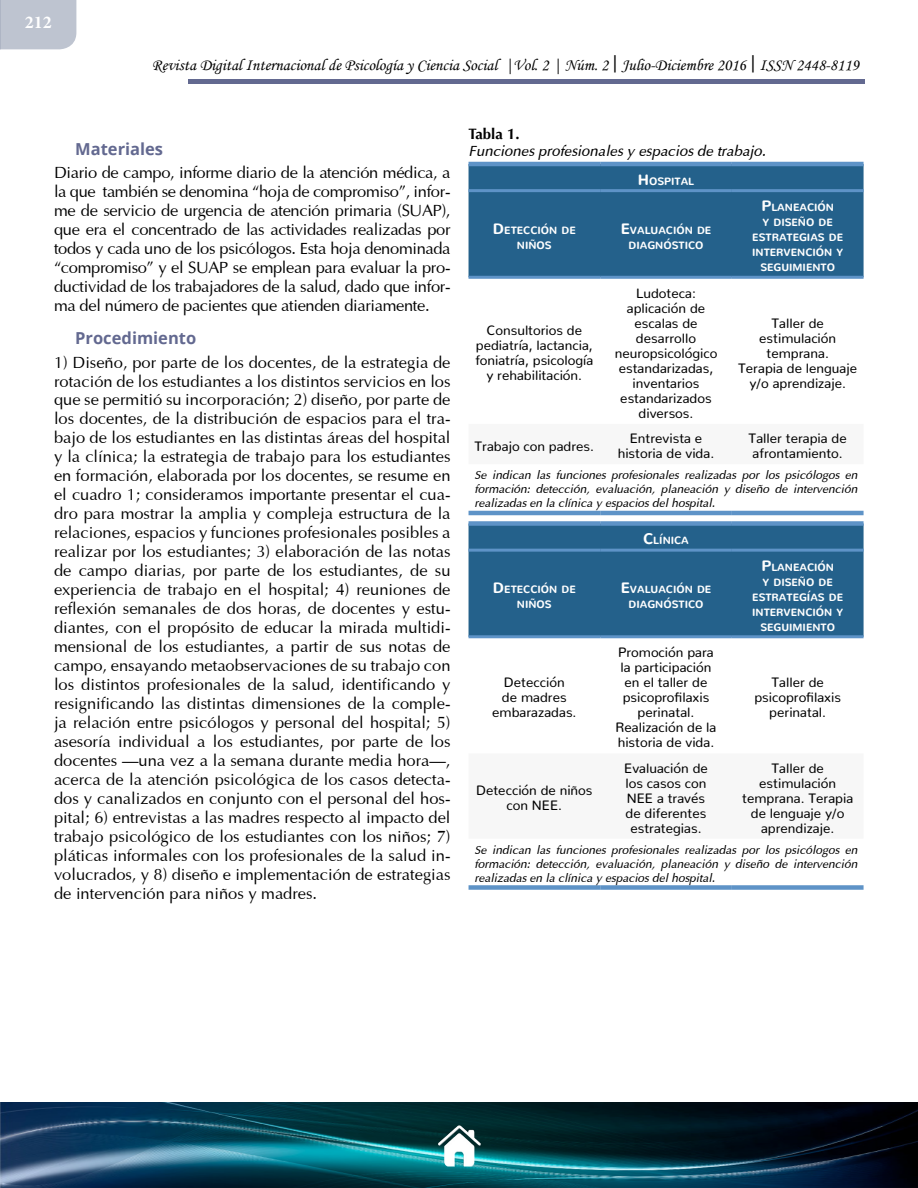
<style>
.page{position:relative;width:918px;height:1188px;background:#fff}
.page>*{position:absolute;margin:0;border:0;box-sizing:border-box;transform-origin:0 0}
.t1{font:700 18px "Minion Pro";color:#fff}
.t2{font:16.5px/19px "Optima";letter-spacing:-.01em;color:#000;text-align:justify}
.t3{font:16.5px "Monotype Corsiva";color:#000}
.Nivel_2{font:700 16.5px "Open Sans";color:#636990}
.Titulo_de_tabla_text{font:italic 15px "Optima";color:#000}
.Numero_tabla{font:700 15px "Optima CE";color:#000}
.texto_de_tablas{font:13.5px/15px "Nunito";color:#000;text-align:center}
.Titulo_de_tabla_text-2{font:italic 12px/13.8px "Optima";color:#000;text-align:justify}
.Encabezados_tabla{font:800 10.5px/15px "Nunito";color:#fff;text-align:center}
.s1{font-family:"Soberana Sans"}
.s2{font-size:15px}
</style>
<div class="page">
<div style="left:188px;top:79px;width:677px;height:5px;background:#636990"></div>
<div style="left:0;top:0;width:76px;height:49px;background:#bec4d0"></div>
<img style="left:0;top:1103px;width:918px;height:85px">
<img style="left:438px;top:1124px;width:42px;height:43px">
<div style="left:469px;top:166px;width:395px;height:110px;background:#24618b"></div>
<hr style="left:469px;top:162px;width:131px;height:4px;background:#5e93c7">
<hr style="left:600px;top:162px;width:132px;height:4px;background:#5e93c7">
<hr style="left:732px;top:162px;width:132px;height:4px;background:#5e93c7">
<hr style="left:469px;top:511px;width:131px;height:4px;background:#5e93c7">
<hr style="left:600px;top:511px;width:132px;height:4px;background:#5e93c7">
<hr style="left:732px;top:511px;width:132px;height:4px;background:#5e93c7">
<hr style="left:469px;top:189px;width:131px;height:3px;background:#5e93c7">
<hr style="left:600px;top:189px;width:132px;height:3px;background:#5e93c7">
<hr style="left:732px;top:189px;width:132px;height:3px;background:#5e93c7">
<hr style="left:469px;top:276px;width:131px;height:3px;background:#5e93c7">
<hr style="left:600px;top:276px;width:132px;height:3px;background:#5e93c7">
<hr style="left:732px;top:276px;width:132px;height:3px;background:#5e93c7">
<div style="left:469px;top:526px;width:395px;height:109px;background:#24618b"></div>
<div style="left:469px;top:521px;width:131px;height:5px;background:#5e93c7"></div>
<div style="left:600px;top:521px;width:132px;height:5px;background:#5e93c7"></div>
<div style="left:732px;top:521px;width:132px;height:5px;background:#5e93c7"></div>
<div style="left:469px;top:885px;width:131px;height:5px;background:#5e93c7"></div>
<div style="left:600px;top:885px;width:132px;height:5px;background:#5e93c7"></div>
<div style="left:732px;top:885px;width:132px;height:5px;background:#5e93c7"></div>
<hr style="left:469px;top:549px;width:131px;height:3px;background:#5e93c7">
<hr style="left:600px;top:549px;width:132px;height:3px;background:#5e93c7">
<hr style="left:732px;top:549px;width:132px;height:3px;background:#5e93c7">
<hr style="left:469px;top:635px;width:131px;height:3px;background:#5e93c7">
<hr style="left:600px;top:635px;width:132px;height:3px;background:#5e93c7">
<hr style="left:732px;top:635px;width:132px;height:3px;background:#5e93c7">
<p class="t1" style="left:25px;top:10px;width:28px">212</p>
<p class="t3" style="left:152px;top:55px;width:709px">Revista Digital Internacional de Psicología y Ciencia Social |Vol. 2 | Núm. 2 <span class="s1">|</span> Julio-Diciembre 2016 <span class="s1">|</span> ISSN 2448-8119</p>
<p class="Nivel_2" style="left:75px;top:137px;width:89px">Materiales</p>
<p class="t2" style="left:54px;top:162px;width:398px">Diario de campo, informe diario de la atención médica, a la que también se denomina “hoja de compromiso”, infor&shy;me de servicio de urgencia de atención primaria (SUAP), que era el concentrado de las actividades realizadas por todos y cada uno de los psicólogos. Esta hoja denominada “compromiso” y el SUAP se emplean para evaluar la pro&shy;ductividad de los trabajadores de la salud, dado que infor&shy;ma del número de pacientes que atienden diariamente.</p>
<p class="Nivel_2" style="left:75px;top:327px;width:122px">Procedimiento</p>
<p class="t2" style="left:54px;top:351px;width:398px">1) Diseño, por parte de los docentes, de la estrategia de rotación de los estudiantes a los distintos servicios en los que se permitió su incorporación; 2) diseño, por parte de los docentes, de la distribución de espacios para el tra&shy;bajo de los estudiantes en las distintas áreas del hospital y la clínica; la estrategia de trabajo para los estudiantes en formación, elaborada por los docentes, se resume en el cuadro 1; consideramos importante presentar el cua&shy;dro para mostrar la amplia y compleja estructura de la relaciones, espacios y funciones profesionales posibles a realizar por los estudiantes; 3) elaboración de las notas de campo diarias, por parte de los estudiantes, de su experiencia de trabajo en el hospital; 4) reuniones de reflexión semanales de dos horas, de docentes y estu&shy;diantes, con el propósito de educar la mirada multidi&shy;mensional de los estudiantes, a partir de sus notas de campo, ensayando metaobservaciones de su trabajo con los distintos profesionales de la salud, identificando y resignificando las distintas dimensiones de la comple&shy;ja relación entre psicólogos y personal del hospital; 5) asesoría individual a los estudiantes, por parte de los docentes —una vez a la semana durante media hora—, acerca de la atención psicológica de los casos detecta&shy;dos y canalizados en conjunto con el personal del hos&shy;pital; 6) entrevistas a las madres respecto al impacto del trabajo psicológico de los estudiantes con los niños; 7) pláticas informales con los profesionales de la salud in&shy;volucrados, y 8) diseño e implementación de estrategias de intervención para niños y madres.</p>
<p class="Numero_tabla" style="left:469px;top:124px;width:53px">Tabla 1.</p>
<p class="Titulo_de_tabla_text" style="left:469px;top:142px;width:299px">Funciones profesionales y espacios de trabajo.</p>
<p class="Encabezados_tabla" style="left:638px;top:172px;width:58px"><span class="s2">H</span>OSPITAL</p>
<p class="Encabezados_tabla" style="left:493px;top:221px;width:84px"><span class="s2">D</span>ETECCIÓN DE<br>NIÑOS</p>
<p class="Encabezados_tabla" style="left:621px;top:221px;width:92px"><span class="s2">E</span>VALUACIÓN DE<br>DIAGNÓSTICO</p>
<p class="Encabezados_tabla" style="left:752px;top:199px;width:93px"><span class="s2">P</span>LANEACIÓN<br>Y DISEÑO DE<br>ESTRATEGIAS DE<br>I NTERVENCIÓN Y<br>SEGUIMI ENTO</p>
<p class="texto_de_tablas" style="left:475px;top:322px;width:119px">Consultorios de pediatría, lactancia, foniatría, psicología y rehabilitación.</p>
<p class="texto_de_tablas" style="left:615px;top:284px;width:104px">Ludoteca: aplicación de escalas de desarrollo neuropsicológico estandarizadas, inventarios estandarizados diversos.</p>
<p class="texto_de_tablas" style="left:759px;top:314px;width:78px">Taller de estimulación temprana.</p>
<p class="texto_de_tablas" style="left:738px;top:359px;width:120px">Terapia de lenguaje y/o aprendizaje.</p>
<p class="texto_de_tablas" style="left:475px;top:437px;width:121px">Trabajo con padres.</p>
<p class="texto_de_tablas" style="left:618px;top:429px;width:98px">Entrevista e historia de vida.</p>
<p class="texto_de_tablas" style="left:749px;top:429px;width:100px;text-align:left">Taller terapia de afrontamiento.</p>
<p class="Titulo_de_tabla_text-2" style="left:475px;top:468px;width:385px">Se indican las funciones profesionales realizadas por los psicólogos en formación: detección, evaluación, planeación y diseño de intervención realizadas en la clínica y espacios del hospital.</p>
<p class="Encabezados_tabla" style="left:643px;top:532px;width:47px"><span class="s2">C</span>LÍNICA</p>
<p class="Encabezados_tabla" style="left:493px;top:581px;width:84px"><span class="s2">D</span>ETECCIÓN DE<br>NIÑOS</p>
<p class="Encabezados_tabla" style="left:621px;top:581px;width:92px"><span class="s2">E</span>VALUACIÓN DE<br>DIAGNÓSTICO</p>
<p class="Encabezados_tabla" style="left:752px;top:558px;width:93px"><span class="s2">P</span>LANEACIÓN<br>Y DISEÑO DE<br>ESTRATEGÍAS DE<br>I NTERVENCIÓN Y<br>SEGUIMI ENTO</p>
<p class="texto_de_tablas" style="left:492px;top:674px;width:86px">Detección<br>de madres embarazadas.</p>
<p class="texto_de_tablas" style="left:616px;top:644px;width:102px">Promoción para la participación en el taller de psicoprofilaxis perinatal.<br>Realización de la historia de vida.</p>
<p class="texto_de_tablas" style="left:754px;top:674px;width:88px">Taller de psicoprofilaxis perinatal.</p>
<p class="texto_de_tablas" style="left:624px;top:759px;width:85px">Evaluación de los casos con<br>NEE a través de diferentes estrategias.</p>
<p class="texto_de_tablas" style="left:742px;top:759px;width:113px">Taller de estimulación temprana. Terapia de lenguaje y/o aprendizaje.</p>
<p class="Titulo_de_tabla_text-2" style="left:475px;top:843px;width:385px">Se indican las funciones profesionales realizadas por los psicólogos en formación: detección, evaluación, planeación y diseño de intervención realizadas en la clínica y espacios del hospital.</p>
<p class="texto_de_tablas" style="left:476px;top:781px;width:118px">Detección de niños con NEE.</p>
</div>
